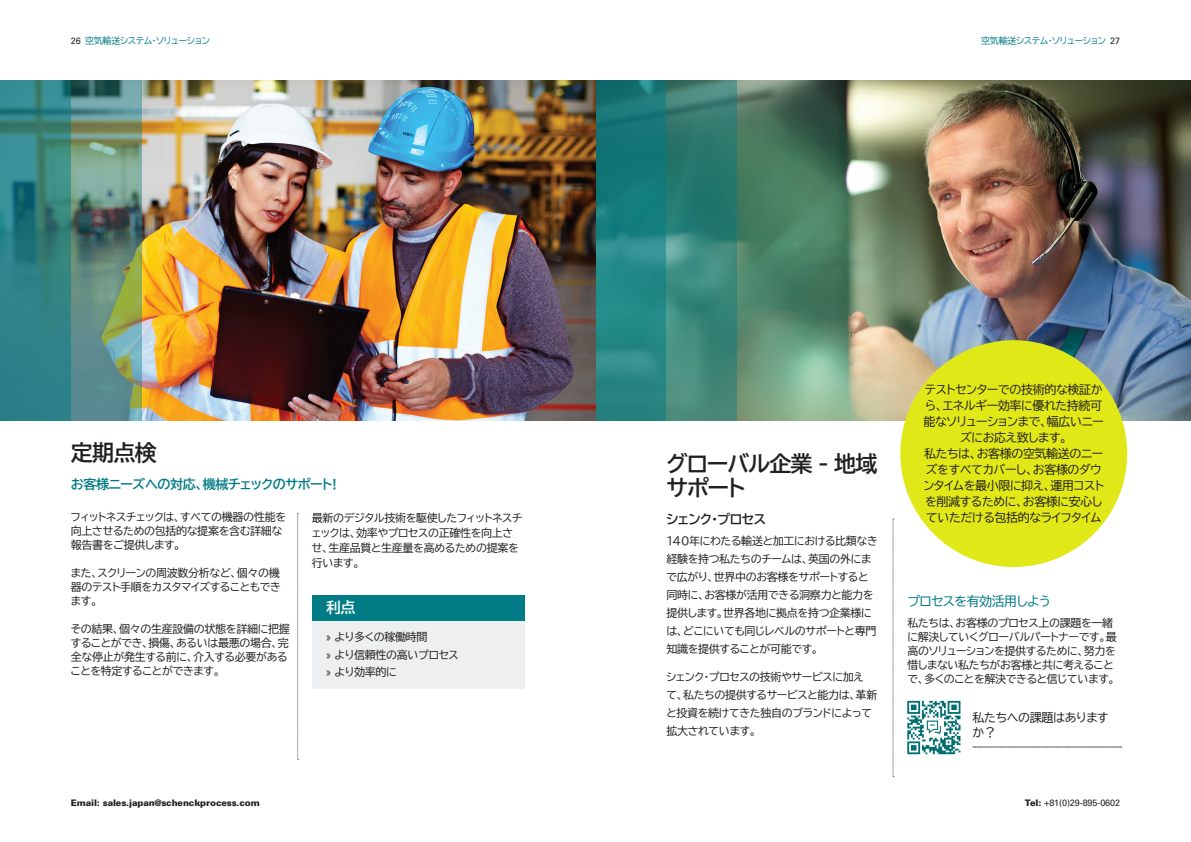
<style>
.page{position:relative;width:1191px;height:842px;background:#fff}
.page>*{position:absolute;margin:0;border:0;box-sizing:border-box;transform-origin:0 0}
.t1{font:22px/24px "BIZ UDP Gothic Bold";letter-spacing:-.04em;color:#231f20}
.t2{font:15px "BIZ UDP Gothic Bold";color:#fff}
.t3{font:13px "BIZ UDP Gothic Bold";letter-spacing:-.03em;color:#007b85}
.t4{font:13px "BIZ UDP Gothic";letter-spacing:-.04em;color:#007b85}
.t5{font:13px "BIZ UDP Gothic Bold";letter-spacing:-.03em;color:#231f20}
.t6{font:12px/16px "BIZ UDP Gothic";letter-spacing:-.03em;color:#231f20;text-align:center}
.t7{font:11px/14px "BIZ UDP Gothic";letter-spacing:-.03em;color:#231f20}
.t8{font:900 9px "Univers";letter-spacing:-.01em;color:#231f20}
.t9{font:9px "BIZ UDP Gothic";letter-spacing:-.03em;color:#007b85}
.t10{font:9px "Univers";letter-spacing:-.01em;color:#231f20}
.s1{font-family:"Univers";color:#231f20}
.s2{font-weight:900}
</style>
<div class="page">
<div style="left:312px;top:612px;width:212px;height:77px;background:#edeff1"></div>
<div style="left:312px;top:595px;width:212px;height:26px;background:#007c86"></div>
<img style="left:737px;top:81px;width:454px;height:340px">
<svg style="left:666px;top:81px;width:71px;height:340px"></svg>
<svg style="left:595px;top:81px;width:71px;height:340px"></svg>
<div style="left:900px;top:340px;width:227px;height:227px;background:#e1e817;border-radius:50%"></div>
<svg style="left:297px;top:513px;width:2px;height:247px"></svg>
<img style="left:142px;top:81px;width:453px;height:340px">
<img style="left:71px;top:81px;width:71px;height:340px">
<svg style="left:0;top:81px;width:71px;height:340px;fill:#308288"></svg>
<svg style="left:892px;top:519px;width:2px;height:258px"></svg>
<svg style="left:973px;top:746px;width:149px;height:2px"></svg>
<img style="left:907px;top:700px;width:54px;height:55px">
<p class="t9" style="left:71px;top:36px;width:141px"><span class="s1">26</span> 空気輸送システム・ソリューション</p>
<p class="t9" style="left:981px;top:36px;width:140px">空気輸送システム・ソリューション <span class="s1">27</span></p>
<p class="t1" style="left:71px;top:440px;width:88px">定期点検</p>
<p class="t3" style="left:71px;top:477px;width:267px">お客様ニーズへの対応、機械チェックのサポート!</p>
<p class="t7" style="left:71px;top:510px;width:217px">フィットネスチェックは、すべての機器の性能を向上させるための包括的な提案を含む詳細な報告書をご提供します。</p>
<p class="t7" style="left:71px;top:566px;width:212px;text-align:justify">また、スクリーンの周波数分析など、個々の機器のテスト手順をカスタマイズすることもできます。</p>
<p class="t7" style="left:71px;top:622px;width:220px">その結果、個々の生産設備の状態を詳細に把握することができ、損傷、あるいは最悪の場合、完全な停止が発生する前に、介入する必要があることを特定することができます。</p>
<p class="t7" style="left:312px;top:511px;width:212px;line-height:15px">最新のデジタル技術を駆使したフィットネスチェックは、効率やプロセスの正確性を向上させ、生産品質と生産量を高めるための提案を行います。</p>
<p class="t2" style="left:326px;top:600px;width:31px">利点</p>
<p class="t7" style="left:326px;top:630px;width:103px">» より多くの稼働時間</p>
<p class="t7" style="left:326px;top:647px;width:134px">» より信頼性の高いプロセス</p>
<p class="t7" style="left:326px;top:665px;width:72px">» より効率的に</p>
<p class="t1" style="left:666px;top:451px;width:212px">グローバル企業 - 地域サポート</p>
<p class="t5" style="left:666px;top:512px;width:101px">シェンク・プロセス</p>
<p class="t7" style="left:666px;top:532px;width:213px;line-height:18px">140年にわたる輸送と加工における比類なき経験を持つ私たちのチームは、英国の外にまで広がり、世界中のお客様をサポートすると同時に、お客様が活用できる洞察力と能力を提供します。世界各地に拠点を持つ企業様には、どこにいても同じレベルのサポートと専門知識を提供することが可能です。</p>
<p class="t7" style="left:666px;top:668px;width:212px;line-height:18px">シェンク・プロセスの技術やサービスに加え<br>て、私たちの提供するサービスと能力は、革新と投資を続けてきた独自のブランドによって拡大されています。</p>
<p class="t6" style="left:923px;top:381px;width:182px">テストセンターでの技術的な検証から、エネルギー効率に優れた持続可能なソリューションまで、幅広いニーズにお応え致します。<br>私たちは、お客様の空気輸送のニーズをすべてカバーし、お客様のダウンタイムを最小限に抑え、運用コストを削減するために、お客様に安心していただける包括的なライフタイム</p>
<p class="t4" style="left:907px;top:595px;width:145px">プロセスを有効活用しよう</p>
<p class="t7" style="left:907px;top:616px;width:211px">私たちは、お客様のプロセス上の課題を一緒に解決していくグローバルパートナーです。最高のソリューションを提供するために、努力を惜しまない私たちがお客様と共に考えることで、多くのことを解決できると信じています。</p>
<p class="t6" style="left:972px;top:709px;width:137px;line-height:15px;text-align:left">私たちへの課題はありますか？</p>
<p class="t8" style="left:71px;top:797px;width:190px">Email: sales.japan@schenckprocess.com</p>
<p class="t10" style="left:1025px;top:797px;width:97px"><span class="s2">Tel:</span> +81(0)29-895-0602</p>
</div>
